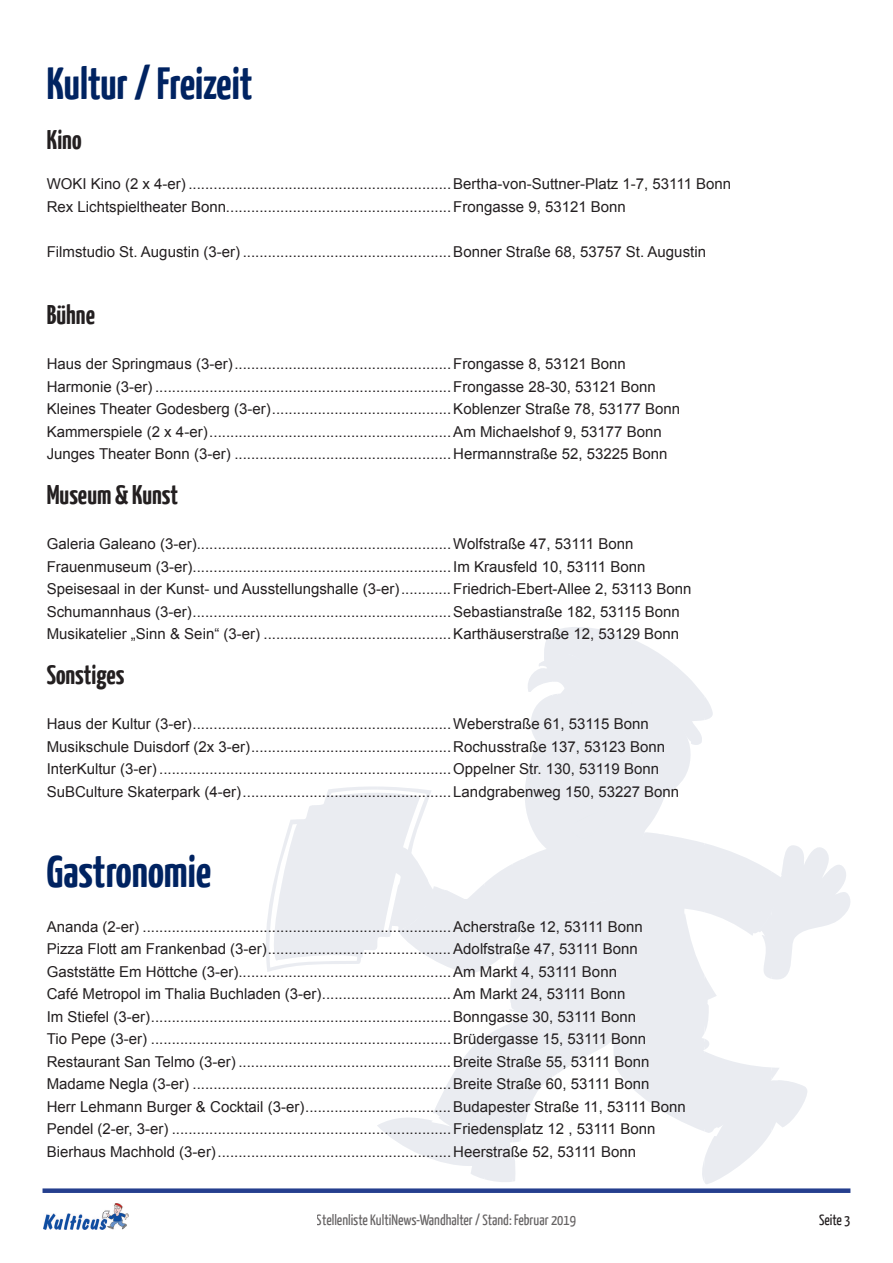
<style>
.page{position:relative;width:893px;height:1263px;background:#fff}
.page>*{position:absolute;margin:0;border:0;box-sizing:border-box;transform-origin:0 0}
.t1{font:700 45px "Yanone Kaffeesatz";color:#002361}
.t2{font:700 27px "Yanone Kaffeesatz";color:#231f20}
.t3{font:15px/22.5px "Arial";color:#231f20}
.t4{font:15px "Yanone Kaffeesatz";color:#231f20}
</style>
<div class="page">
<img style="left:44px;top:1203px;width:85px;height:26px">
<div style="left:43px;top:1188px;width:807px;height:5px;background:#253f8e"></div>
<svg style="left:266px;top:627px;width:584px;height:557px"></svg>
<h1 class="t1" style="left:47px;top:56px;width:207px">Kultur / Freizeit</h1>
<h2 class="t2" style="left:47px;top:124px;width:36px">Kino</h2>
<p class="t3" style="left:47px;top:173px;width:686px">WOKI Kino (2 x 4-er) ...............................................................Bertha-von-Suttner-Platz 1-7, 53111 Bonn<br>Rex Lichtspieltheater Bonn......................................................Frongasse 9, 53121 Bonn</p>
<p class="t3" style="left:47px;top:240px;width:661px">Filmstudio St. Augustin (3-er) ..................................................Bonner Straße 68, 53757 St. Augustin</p>
<h2 class="t2" style="left:47px;top:298px;width:50px">Bühne</h2>
<p class="t3" style="left:47px;top:353px;width:635px">Haus der Springmaus (3-er)....................................................Frongasse 8, 53121 Bonn Harmonie (3-er) .......................................................................Frongasse 28-30, 53121 Bonn Kleines Theater Godesberg (3-er)...........................................Koblenzer Straße 78, 53177 Bonn Kammerspiele (2 x 4-er)..........................................................Am Michaelshof 9, 53177 Bonn Junges Theater Bonn (3-er) ....................................................Hermannstraße 52, 53225 Bonn</p>
<h2 class="t2" style="left:47px;top:478px;width:133px">Museum &amp; Kunst</h2>
<p class="t3" style="left:47px;top:533px;width:646px">Galeria Galeano (3-er).............................................................Wolfstraße 47, 53111 Bonn Frauenmuseum (3-er).............................................................. Im Krausfeld 10, 53111 Bonn Speisesaal in der Kunst- und Ausstellungshalle (3-er)............Friedrich-Ebert-Allee 2, 53113 Bonn Schumannhaus (3-er)..............................................................Sebastianstraße 182, 53115 Bonn Musikatelier „Sinn &amp; Sein“ (3-er) .............................................Karthäuserstraße 12, 53129 Bonn</p>
<h2 class="t2" style="left:47px;top:658px;width:79px">Sonstiges</h2>
<p class="t3" style="left:47px;top:713px;width:634px">Haus der Kultur (3-er)..............................................................Weberstraße 61, 53115 Bonn Musikschule Duisdorf (2x 3-er)................................................Rochusstraße 137, 53123 Bonn InterKultur (3-er) ......................................................................Oppelner Str. 130, 53119 Bonn SuBCulture Skaterpark (4-er).................................................. Landgrabenweg 150, 53227 Bonn</p>
<h1 class="t1" style="left:47px;top:843px;width:166px">Gastronomie</h1>
<p class="t3" style="left:47px;top:915px;width:641px">Ananda (2-er) ..........................................................................Acherstraße 12, 53111 Bonn<br>Pizza Flott am Frankenbad (3-er)............................................Adolfstraße 47, 53111 Bonn Gaststätte Em Höttche (3-er)...................................................Am Markt 4, 53111 Bonn<br>Café Metropol im Thalia Buchladen (3-er)...............................Am Markt 24, 53111 Bonn<br>Im Stiefel (3-er)........................................................................Bonngasse 30, 53111 Bonn<br>Tio Pepe (3-er) ........................................................................Brüdergasse 15, 53111 Bonn Restaurant San Telmo (3-er) ...................................................Breite Straße 55, 53111 Bonn Madame Negla (3-er) ..............................................................Breite Straße 60, 53111 Bonn<br>Herr Lehmann Burger &amp; Cocktail (3-er)...................................Budapester Straße 11, 53111 Bonn Pendel (2-er, 3-er) ...................................................................Friedensplatz 12 , 53111 Bonn Bierhaus Machhold (3-er)........................................................Heerstraße 52, 53111 Bonn</p>
<p class="t4" style="left:317px;top:1210px;width:261px">Stellenliste KultiNews-Wandhalter / Stand: Februar 2019</p>
<p class="t4" style="left:819px;top:1210px;width:33px">Seite 3</p>
</div>
